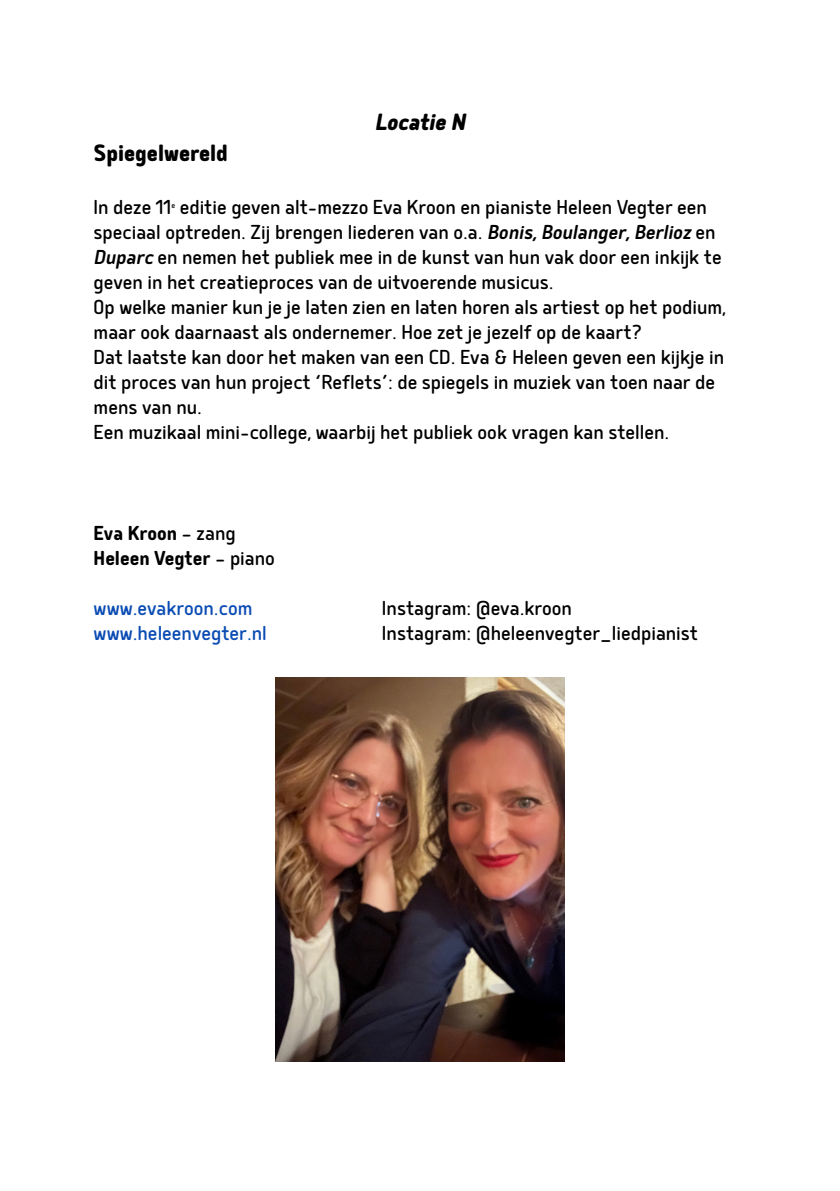
<style>
.page{position:relative;width:840px;height:1191px;background:#fff}
.page>*{position:absolute;margin:0;border:0;box-sizing:border-box;transform-origin:0 0}
.t1{font:800 28px "Delm";color:#000}
.t2{font:28px "Delm Extrabold Oblicua";color:#000}
.t3{font:24px/25px "Delm";color:#000}
.t4{font:24px "Delm";color:#0b4cb4}
.t5{font:700 24px/25px "Delm";color:#000}
.t6{font:9.4px "Delm";color:#000}
.s1{font-family:"Delm Oblicua"}
.s2{font-weight:400}
</style>
<div class="page">
<img style="left:276px;top:677px;width:288px;height:384px">
<p class="t2" style="left:374px;top:109px;width:92px">Locatie N</p>
<p class="t1" style="left:94px;top:140px;width:136px">Spiegelwereld</p>
<p class="t3" style="left:94px;top:195px;width:614px">In deze 11 editie geven alt-mezzo Eva Kroon en pianiste Heleen Vegter een</p>
<p class="t6" style="left:171px;top:201px;width:5px">e</p>
<p class="t3" style="left:94px;top:220px;width:633px">speciaal optreden. Zij brengen liederen van o.a. <span class="s1">Bonis, Boulanger, Berlioz</span> en <span class="s1">Duparc</span> en nemen het publiek mee in de kunst van hun vak door een inkijk te geven in het creatieproces van de uitvoerende musicus.<br>Op welke manier kun je je laten zien en laten horen als artiest op het podium, maar ook daarnaast als ondernemer. Hoe zet je jezelf op de kaart?<br>Dat laatste kan door het maken van een CD. Eva &amp; Heleen geven een kijkje in dit proces van hun project ‘Reflets’: de spiegels in muziek van toen naar de mens van nu.<br>Een muzikaal mini-college, waarbij het publiek ook vragen kan stellen.</p>
<p class="t5" style="left:94px;top:521px;width:183px">Eva Kroon <span class="s2">– zang<br></span>Heleen Vegter <span class="s2">– piano</span></p>
<p class="t4" style="left:94px;top:597px;width:160px">www.evakroon.com</p>
<p class="t3" style="left:382px;top:596px;width:191px">Instagram: @eva.kroon</p>
<p class="t4" style="left:94px;top:622px;width:175px">www.heleenvegter.nl</p>
<p class="t3" style="left:382px;top:621px;width:317px">Instagram: @heleenvegter_liedpianist</p>
</div>
